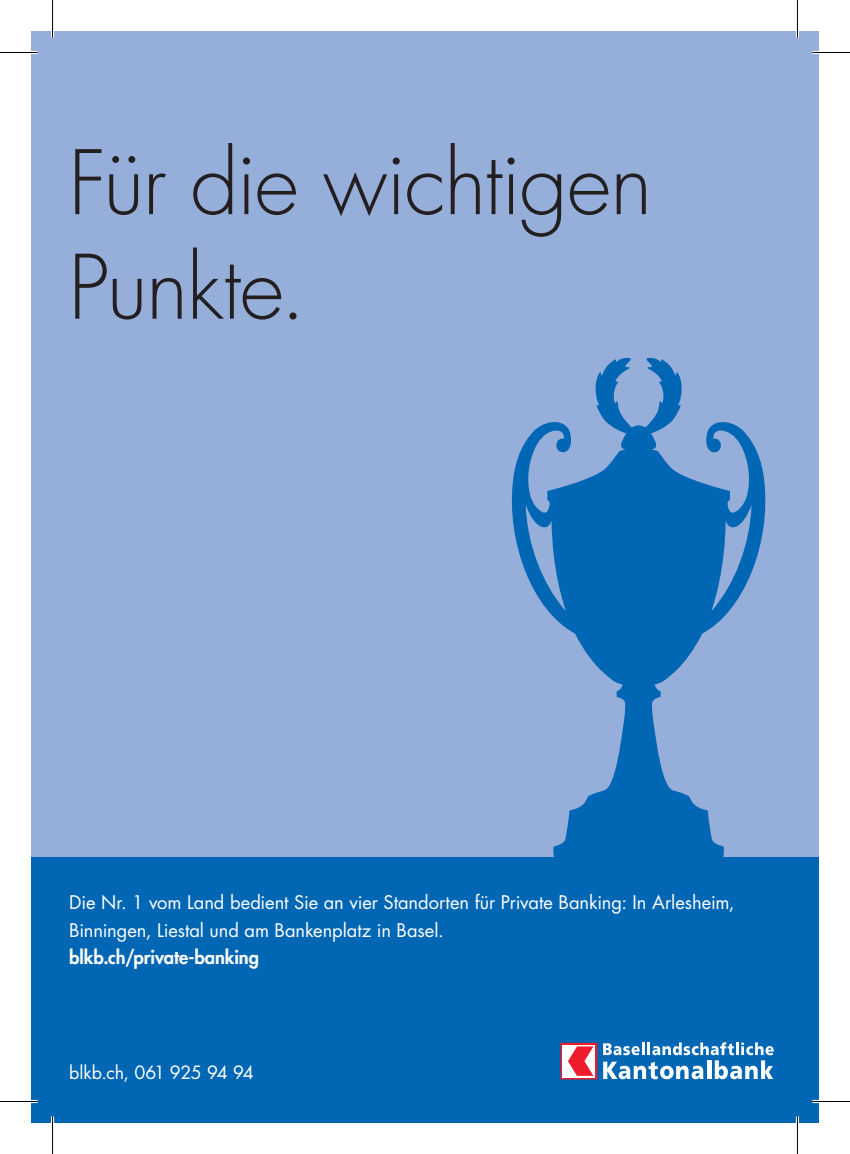
<style>
.page{position:relative;width:850px;height:1154px;background:#fff}
.page>*{position:absolute;margin:0;border:0;box-sizing:border-box;transform-origin:0 0}
.t1{font:300 86.25px/104.5px "Futura Std";letter-spacing:-.02em;color:#231f20}
.t2{font:18.25px/27.5px "Futura Std";letter-spacing:-.005em;color:#fff}
.t3{font:800 18.25px "Futura Std";color:#fff}
.t4{font:17.75px "Futura Std";letter-spacing:-.01em;color:#fff}
</style>
<div class="page">
<div style="left:31px;top:31px;width:787px;height:826px;background:#96afda"></div>
<div style="left:31px;top:857px;width:787px;height:266px;background:#0166b3"></div>
<div style="left:560px;top:1043px;width:36px;height:36px;border:1px solid #ee1b2d"></div>
<div style="left:562px;top:1045px;width:33px;height:32px;background:#fff"></div>
<svg style="left:568px;top:1046px;width:25px;height:30px"></svg>
<svg style="left:603px;top:1042px;width:170px;height:37px"></svg>
<svg style="left:511px;top:357px;width:255px;height:500px"></svg>
<hr style="left:0;top:51px;width:38px;height:3px;background:#fff">
<hr style="left:812px;top:51px;width:37px;height:3px;background:#fff">
<hr style="left:0;top:1100px;width:38px;height:3px;background:#fff">
<hr style="left:812px;top:1100px;width:37px;height:3px;background:#fff">
<hr style="left:51px;top:0;width:3px;height:38px;background:#fff">
<hr style="left:51px;top:1116px;width:3px;height:38px;background:#fff">
<hr style="left:795px;top:0;width:3px;height:38px;background:#fff">
<hr style="left:795px;top:1116px;width:3px;height:38px;background:#fff">
<hr style="left:0;top:52px;width:38px;height:1px;background:#000">
<hr style="left:812px;top:52px;width:37px;height:1px;background:#000">
<hr style="left:0;top:1101px;width:38px;height:1px;background:#000">
<hr style="left:812px;top:1101px;width:37px;height:1px;background:#000">
<hr style="left:52px;top:0;width:1px;height:38px;background:#000">
<hr style="left:52px;top:1116px;width:1px;height:38px;background:#000">
<hr style="left:796px;top:0;width:1px;height:38px;background:#000">
<hr style="left:796px;top:1116px;width:1px;height:38px;background:#000">
<h1 class="t1" style="left:68px;top:133px;width:585px">Für die wichtigen<br>Punkte.</h1>
<p class="t2" style="left:69px;top:889px;width:666px">Die Nr. 1 vom Land bedient Sie an vier Standorten für Private Banking: In Arlesheim,<br>Binningen, Liestal und am Bankenplatz in Basel.</p>
<p class="t3" style="left:69px;top:946px;width:191px">blkb.ch/private-banking</p>
<p class="t4" style="left:69px;top:1061px;width:186px">blkb.ch, 061 925 94 94</p>
</div>
